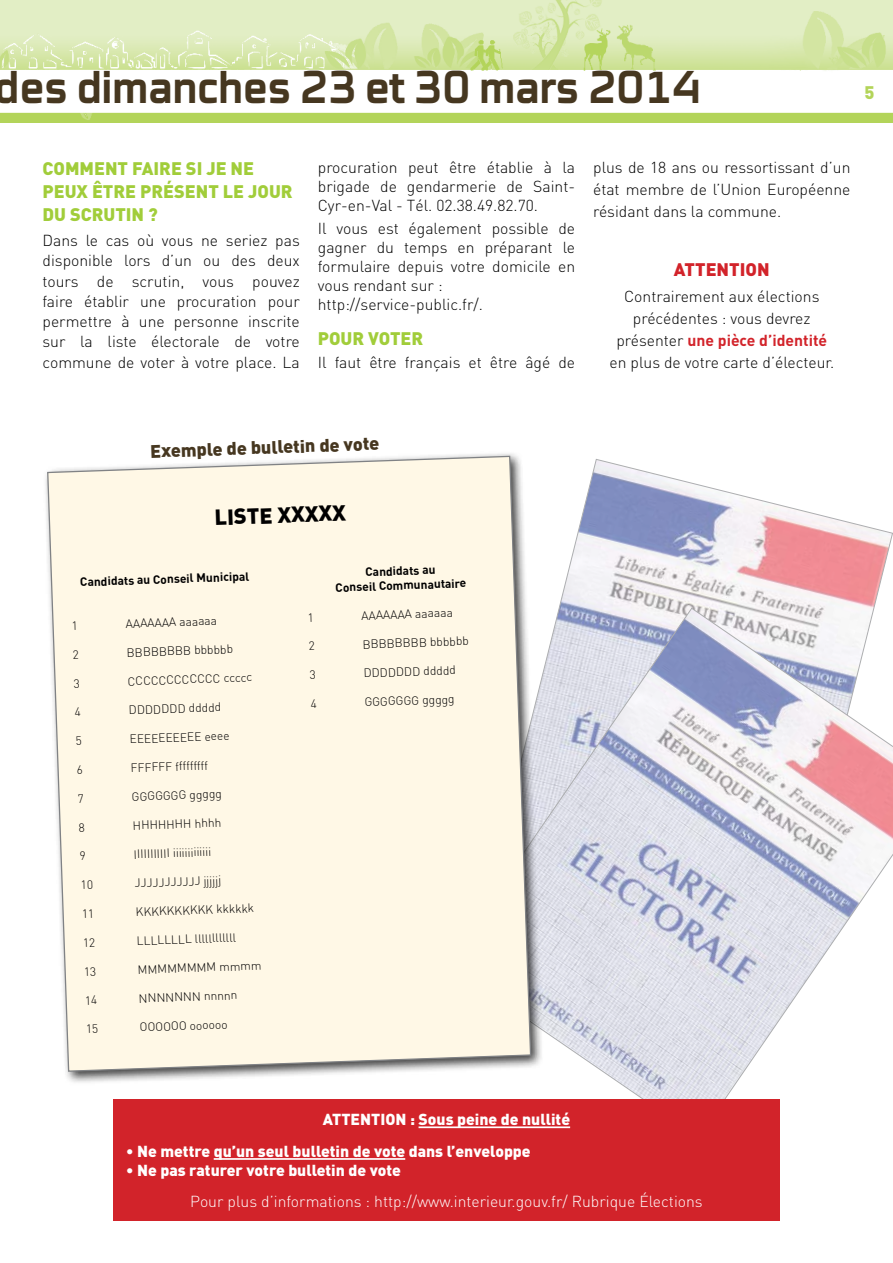
<style>
.page{position:relative;width:893px;height:1263px;background:#fff}
.page>*{position:absolute;margin:0;border:0;box-sizing:border-box;transform-origin:0 0}
.t1{font:700 46.5px "Cube";letter-spacing:-.01em;color:#463720;scale:.95 1}
.t2{font:900 21.6px "DIN";color:#000}
.t3{font:900 18px/23px "DIN";color:#a1cd3a}
.t4{font:900 18px "DIN";color:#463720}
.t5{font:900 18px "DIN";color:#d2232a}
.t6{font:900 18px "DIN";color:#b3d459}
.t7{font:300 15.75px/20.2px "DIN";color:#000;text-align:justify}
.t8{font:900 15.75px "DIN";color:#fff}
.t9{font:300 15.75px "DIN";color:#fff}
.t10{font:300 12px "DIN";color:#000}
.t11{font:700 12px/14.4px "DIN";color:#000;text-align:center}
.s1{font-weight:700;color:#d2232a}
</style>
<div class="page">
<img style="left:0;top:0;width:893px;height:122px">
<svg style="left:559px;top:459px;width:334px;height:148px"></svg>
<svg style="left:544px;top:607px;width:349px;height:492px"></svg>
<div style="left:113px;top:1099px;width:667px;height:121px;background:#d2232a"></div>
<hr style="left:419px;top:1126px;width:151px;height:2px;background:#fff">
<hr style="left:214px;top:1158px;width:191px;height:2px;background:#fff">
<div style="left:42px;top:451px;width:502px;height:634px;background:#000;opacity:.75"></div>
<svg style="left:46px;top:455px;width:486px;height:617px"></svg>
<svg style="left:73px;top:621px;width:3px;height:9px"></svg>
<svg style="left:73px;top:650px;width:5px;height:9px"></svg>
<svg style="left:74px;top:679px;width:5px;height:8px"></svg>
<svg style="left:75px;top:708px;width:6px;height:8px"></svg>
<svg style="left:77px;top:736px;width:4px;height:9px"></svg>
<svg style="left:78px;top:765px;width:4px;height:9px"></svg>
<svg style="left:79px;top:794px;width:4px;height:9px"></svg>
<svg style="left:79px;top:823px;width:5px;height:9px"></svg>
<svg style="left:80px;top:852px;width:5px;height:8px"></svg>
<svg style="left:82px;top:880px;width:10px;height:9px"></svg>
<svg style="left:83px;top:909px;width:9px;height:9px"></svg>
<svg style="left:84px;top:938px;width:11px;height:9px"></svg>
<svg style="left:85px;top:967px;width:11px;height:9px"></svg>
<svg style="left:86px;top:995px;width:11px;height:9px"></svg>
<svg style="left:87px;top:1024px;width:11px;height:9px"></svg>
<svg style="left:309px;top:613px;width:2px;height:9px"></svg>
<svg style="left:309px;top:642px;width:5px;height:8px"></svg>
<svg style="left:310px;top:670px;width:5px;height:9px"></svg>
<svg style="left:311px;top:699px;width:5px;height:9px"></svg>
<h1 class="t1" style="left:-5px;top:60px;width:745px">des dimanches 23 et 30 mars 2014</h1>
<p class="t6" style="left:865px;top:80px;width:12px">5</p>
<p class="t3" style="left:43px;top:156px;width:252px">Comment faire si je ne peux être présent le jour du scrutin ?</p>
<p class="t7" style="left:43px;top:230px;width:259px">Dans le cas où vous ne seriez pas disponible lors d’un ou des deux tours de scrutin, vous pouvez faire établir une procuration pour permettre à une personne inscrite sur la liste électorale de votre commune de voter à votre place. La</p>
<p class="t7" style="left:318px;top:157px;width:259px;line-height:19px">procuration peut être établie à la brigade de gendarmerie de Saint-Cyr-en-Val - Tél. 02.38.49.82.70.</p>
<p class="t7" style="left:318px;top:219px;width:259px;line-height:19px;text-align:left">Il vous est également possible de gagner du temps en préparant le formulaire depuis votre domicile en vous rendant sur : http://service-public.fr/.</p>
<p class="t3" style="left:318px;top:326px;width:107px">Pour voter</p>
<p class="t7" style="left:318px;top:352px;width:259px">Il faut être français et être âgé de</p>
<p class="t7" style="left:593px;top:156px;width:259px;line-height:22px">plus de 18 ans ou ressortissant d’un état membre de l’Union Européenne résidant dans la commune.</p>
<p class="t5" style="left:674px;top:257px;width:97px">Attention</p>
<p class="t7" style="left:609px;top:285px;width:226px;line-height:22px;text-align:center">Contrairement aux élections précédentes : vous devrez présenter <span class="s1">une pièce d’identité </span>en plus de votre carte d’électeur.</p>
<p class="t4" style="left:150px;top:439px;width:232px;rotate:-2deg">Exemple de bulletin de vote</p>
<h2 class="t2" style="left:214px;top:503px;width:15px;rotate:-2deg">LISTE</h2>
<h2 class="t2" style="left:277px;top:501px;width:15px;rotate:-2deg">XXXXX</h2>
<p class="t11" style="left:80px;top:574px;width:171px;rotate:-2deg">Candidats au Conseil Municipal</p>
<p class="t10" style="left:125px;top:616px;width:93px;rotate:-2deg">AAAAAAA aaaaaa</p>
<p class="t10" style="left:126px;top:645px;width:108px;rotate:-2deg">BBBBBBBB bbbbbb</p>
<p class="t10" style="left:128px;top:674px;width:126px;rotate:-2deg">CCCCCCCCCCCC ccccc</p>
<p class="t10" style="left:129px;top:703px;width:94px;rotate:-2deg">DDDDDDD ddddd</p>
<p class="t10" style="left:130px;top:731px;width:101px;rotate:-2deg">EEEEEEEEEE eeee</p>
<p class="t10" style="left:131px;top:760px;width:79px;rotate:-2deg">FFFFFF fffffffff</p>
<p class="t10" style="left:132px;top:789px;width:92px;rotate:-2deg">GGGGGGG ggggg</p>
<p class="t10" style="left:133px;top:818px;width:90px;rotate:-2deg">HHHHHHH hhhh</p>
<p class="t10" style="left:134px;top:847px;width:79px;rotate:-2deg">IIIIIIIIIII iiiiiiiiiiiii</p>
<p class="t10" style="left:135px;top:876px;width:88px;rotate:-2deg">JJJJJJJJJJJ jjjjjj</p>
<p class="t10" style="left:136px;top:904px;width:120px;rotate:-2deg">KKKKKKKKKK kkkkkk</p>
<p class="t10" style="left:137px;top:933px;width:101px;rotate:-2deg">LLLLLLLL llllllllllll</p>
<p class="t10" style="left:138px;top:962px;width:125px;rotate:-2deg">MMMMMMMM mmmm</p>
<p class="t10" style="left:139px;top:991px;width:100px;rotate:-2deg">NNNNNNN nnnnn</p>
<p class="t10" style="left:140px;top:1020px;width:89px;rotate:-2deg">OOOOOO oooooo</p>
<p class="t11" style="left:335px;top:565px;width:132px;rotate:-2deg">Candidats au<br>Conseil Communautaire</p>
<p class="t10" style="left:361px;top:608px;width:93px;rotate:-2deg">AAAAAAA aaaaaa</p>
<p class="t10" style="left:362px;top:637px;width:108px;rotate:-2deg">BBBBBBBB bbbbbb</p>
<p class="t10" style="left:363px;top:666px;width:94px;rotate:-2deg">DDDDDDD ddddd</p>
<p class="t10" style="left:364px;top:694px;width:92px;rotate:-2deg">GGGGGGG ggggg</p>
<p class="t8" style="left:323px;top:1109px;width:249px">Attention : Sous peine de nullité</p>
<p class="t8" style="left:126px;top:1141px;width:406px">• Ne mettre qu’un seul bulletin de vote dans l’enveloppe</p>
<p class="t8" style="left:126px;top:1159px;width:276px">• N e pas raturer votre bulletin de vote</p>
<p class="t9" style="left:190px;top:1192px;width:514px">Pour plus d’informations : http://www.interieur.gouv.fr/ Rubrique Élections</p>
</div>
